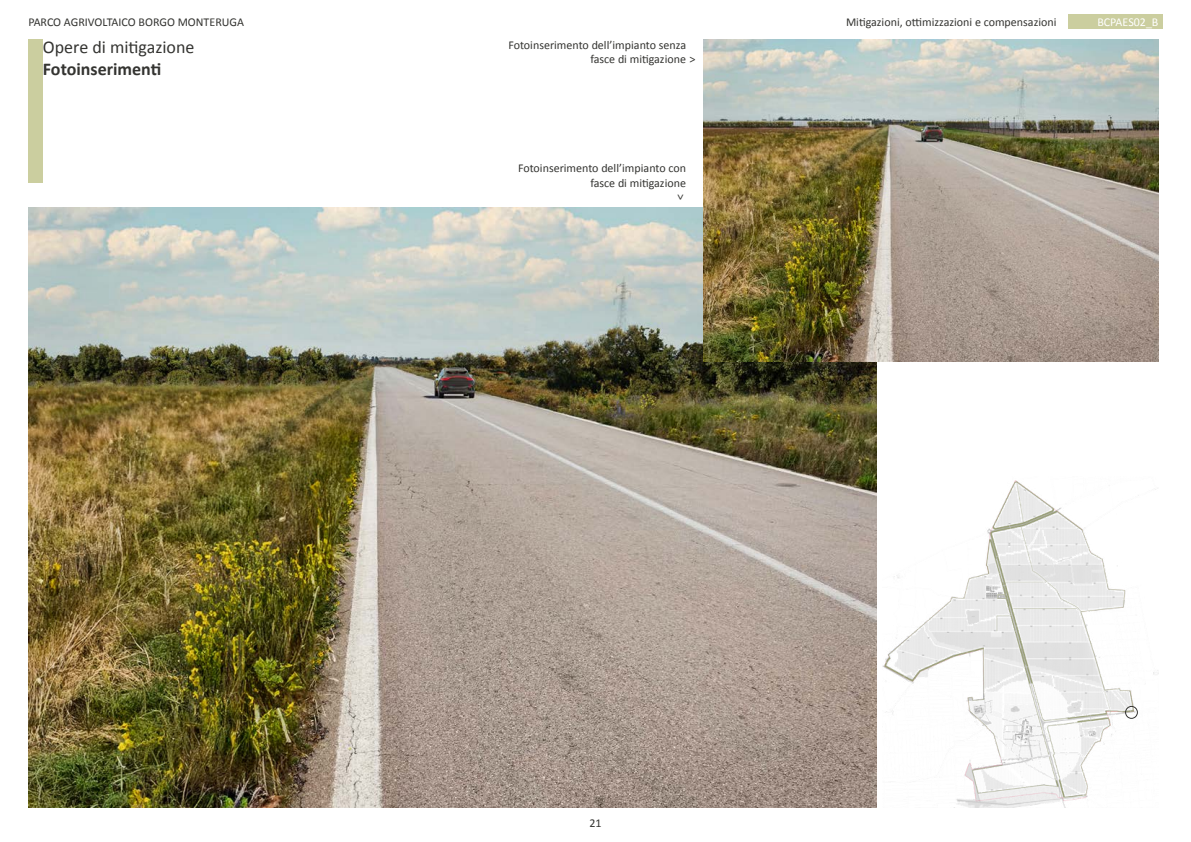
<style>
.page{position:relative;width:1191px;height:842px;background:#fff}
.page>*{position:absolute;margin:0;border:0;box-sizing:border-box;transform-origin:0 0}
.t1{font:18px "Calibri";color:#343431}
.t2{font:700 18px "Calibri";color:#343431}
.t3{font:12px/14.4px "Calibri";color:#343431}
.t4{font:12px "Calibri";color:#fff}
</style>
<div class="page">
<div style="left:1068px;top:14px;width:94px;height:14px;background:#cbce9f"></div>
<img style="left:28px;top:208px;width:848px;height:599px">
<img style="left:703px;top:40px;width:455px;height:321px">
<img style="left:882px;top:480px;width:276px;height:328px">
<div style="left:28px;top:40px;width:15px;height:143px;background:#cbce9f"></div>
<div style="left:1125px;top:706px;width:12px;height:13px;border:1px solid #343431;border-radius:50%"></div>
<p class="t3" style="left:28px;top:14px;width:217px">PARCO AGRIVOLTAICO BORGO MONTERUGA</p>
<p class="t3" style="left:846px;top:14px;width:212px">Mitigazioni, ottimizzazioni e compensazioni</p>
<h1 class="t1" style="left:43px;top:36px;width:153px">Opere di mitigazione</h1>
<h1 class="t2" style="left:43px;top:57px;width:120px">Fotoinserimenti</h1>
<p class="t3" style="left:590px;top:38px;width:107px;text-indent:-82px">Fotoinserimento dell’impianto senza fasce di mitigazione &gt;</p>
<p class="t3" style="left:518px;top:161px;width:169px;text-align:right">Fotoinserimento dell’impianto con fasce di mitigazione</p>
<p class="t3" style="left:688px;top:194px;width:7px;rotate:90deg">&gt;</p>
<p class="t4" style="left:1097px;top:14px;width:63px">BCPAES02_B</p>
<p class="t3" style="left:589px;top:816px;width:14px">21</p>
</div>
